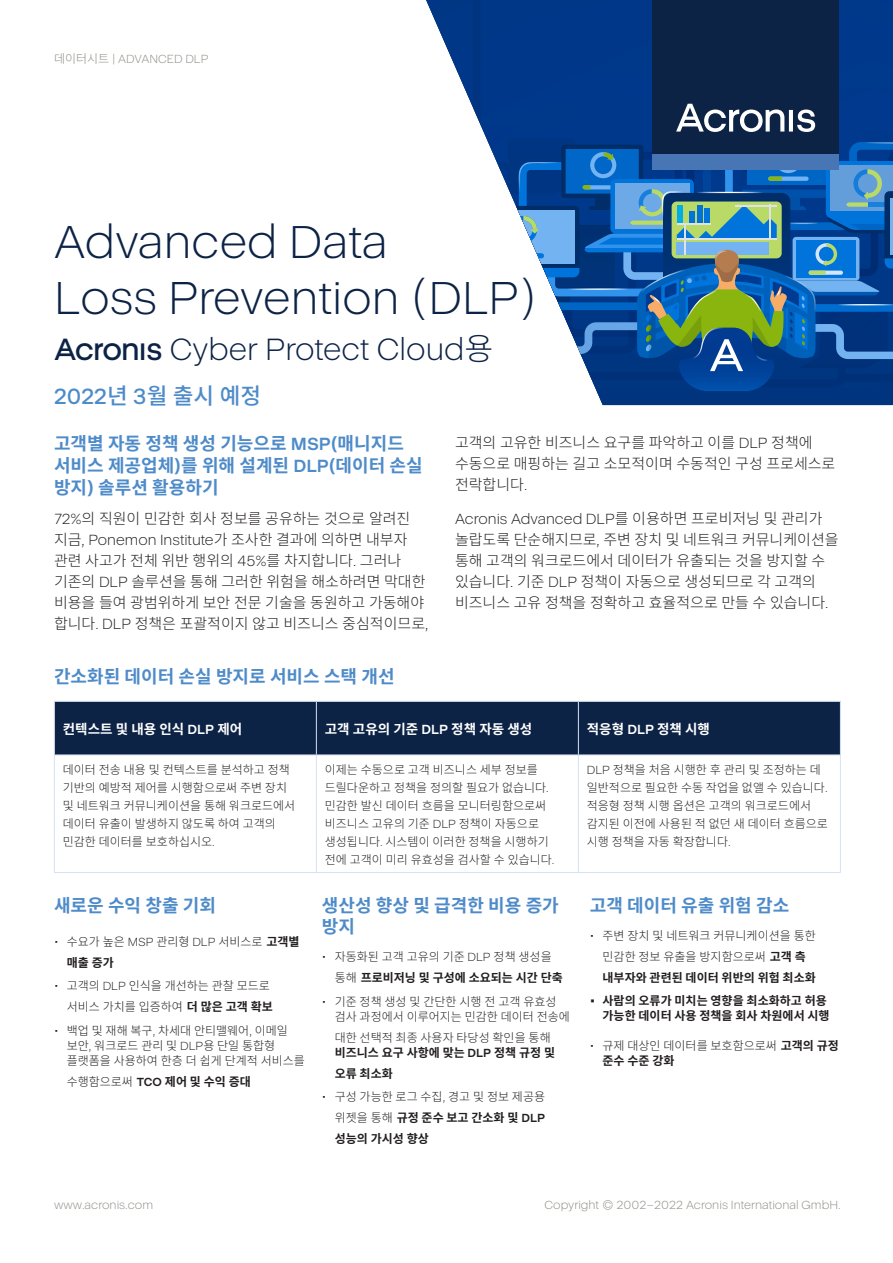
<style>
.page{position:relative;width:893px;height:1263px;background:#fff}
.page>*{position:absolute;margin:0;border:0;box-sizing:border-box;transform-origin:0 0}
.t1{font:300 47.1px/56.6px "Acronis Cyber";color:#0c2346}
.t2{font:300 31.35px "Acronis Cyber";color:#0c2346}
.t3{font:500 22.5px "Noto Sans KR";color:#4e8bc9}
.t4{font:700 18px/21.6px "Noto Sans KR";color:#4e8bc9}
.t5{font:300 15px/21px "Noto Sans KR";color:#231f20}
.t6{font:300 15px "Acronis Cyber";color:#231f20}
.t7{font:700 13.5px "Noto Sans KR";color:#fff}
.t8{font:300 12px/18px "Noto Sans KR";color:#231f20}
.t9{font:300 12px "Acronis Cyber";color:#8f8e88}
.t10{font:700 12px/15px "Noto Sans KR";color:#231f20;text-align:right}
.s1{font-family:"Noto Sans KR"}
.s2{font-family:"Acronis Cyber"}
.s3{font-weight:700}
.s4{font-weight:300}
.s5{font-family:"Acronis Cyber";font-weight:700}
</style>
<div class="page">
<div style="left:596px;top:391px;width:297px;height:14px;background:#00347e"></div>
<div style="left:55px;top:702px;width:785px;height:53px;background:#0c2346"></div>
<hr style="left:54px;top:701px;width:262px;height:1px;background:#d7e0f2">
<hr style="left:54px;top:702px;width:1px;height:53px;background:#d7e0f2">
<hr style="left:316px;top:701px;width:262px;height:1px;background:#d7e0f2">
<hr style="left:578px;top:701px;width:263px;height:1px;background:#d7e0f2">
<hr style="left:316px;top:702px;width:1px;height:53px;background:#d7e0f2">
<hr style="left:578px;top:702px;width:1px;height:53px;background:#d7e0f2">
<hr style="left:840px;top:702px;width:1px;height:53px;background:#d7e0f2">
<hr style="left:54px;top:755px;width:262px;height:1px;background:#d7e0f2">
<hr style="left:54px;top:755px;width:1px;height:117px;background:#d7e0f2">
<hr style="left:316px;top:755px;width:262px;height:1px;background:#d7e0f2">
<hr style="left:578px;top:755px;width:263px;height:1px;background:#d7e0f2">
<hr style="left:316px;top:755px;width:1px;height:117px;background:#d7e0f2">
<hr style="left:578px;top:755px;width:1px;height:117px;background:#d7e0f2">
<hr style="left:840px;top:755px;width:1px;height:117px;background:#d7e0f2">
<hr style="left:54px;top:872px;width:262px;height:1px;background:#d7e0f2">
<hr style="left:316px;top:872px;width:262px;height:1px;background:#d7e0f2">
<hr style="left:578px;top:872px;width:263px;height:1px;background:#d7e0f2">
<svg style="left:426px;top:0;width:467px;height:391px"></svg>
<p class="t9" style="left:54px;top:52px;width:156px"><span class="s1">데이터시트</span> | ADVANCED DLP</p>
<h1 class="t1" style="left:54px;top:213px;width:484px">Advanced Data<br>Loss Prevention (DLP)</h1>
<h2 class="t2" style="left:54px;top:330px;width:441px">ጷ Cyber Protect Cloud<span class="s1">용</span></h2>
<h3 class="t3" style="left:54px;top:383px;width:209px"><span class="s2">2022</span>년 <span class="s2">3</span>월 출시 예정</h3>
<h3 class="t4" style="left:54px;top:433px;width:370px">고객별 자동 정책 생성 기능으로 <span class="s2">MSP(</span>매니지드 서비스 제공업체<span class="s2">)</span>를 위해 설계된 <span class="s2">DLP(</span>데이터 손실 방지<span class="s2">)</span> 솔루션 활용하기</h3>
<p class="t5" style="left:54px;top:509px;width:358px"><span class="s2">72%</span>의 직원이 민감한 회사 정보를 공유하는 것으로 알려진</p>
<p class="t6" style="left:54px;top:531px;width:355px"><span class="s1">지금</span>, Ponemon Institute<span class="s1">가 조사한 결과에 의하면 내부자</span></p>
<p class="t5" style="left:54px;top:551px;width:376px">관련 사고가 전체 위반 행위의 <span class="s2">45%</span>를 차지합니다<span class="s2">.</span> 그러나 기존의 <span class="s2">DLP</span> 솔루션을 통해 그러한 위험을 해소하려면 막대한 비용을 들여 광범위하게 보안 전문 기술을 동원하고 가동해야 합니다<span class="s2">. DLP</span> 정책은 포괄적이지 않고 비즈니스 중심적이므로<span class="s2">,</span></p>
<h3 class="t4" style="left:54px;top:666px;width:342px">간소화된 데이터 손실 방지로 서비스 스택 개선</h3>
<p class="t5" style="left:455px;top:433px;width:382px">고객의 고유한 비즈니스 요구를 파악하고 이를 <span class="s2">DLP</span> 정책에 수동으로 매핑하는 길고 소모적이며 수동적인 구성 프로세스로 전락합니다<span class="s2">.</span></p>
<p class="t6" style="left:455px;top:510px;width:369px">Acronis Advanced DLP<span class="s1">를 이용하면 프로비저닝 및 관리가</span></p>
<p class="t5" style="left:455px;top:529px;width:385px">놀랍도록 단순해지므로<span class="s2">,</span> 주변 장치 및 네트워크 커뮤니케이션을 통해 고객의 워크로드에서 데이터가 유출되는 것을 방지할 수 있습니다<span class="s2">.</span> 기준 <span class="s2">DLP</span> 정책이 자동으로 생성되므로 각 고객의 비즈니스 고유 정책을 정확하고 효율적으로 만들 수 있습니다<span class="s2">.</span></p>
<p class="t7" style="left:63px;top:721px;width:181px">컨텍스트 및 내용 인식 <span class="s2">DLP</span> 제어</p>
<p class="t7" style="left:325px;top:721px;width:209px">고객 고유의 기준 <span class="s2">DLP</span> 정책 자동 생성</p>
<p class="t7" style="left:587px;top:721px;width:125px">적응형 <span class="s2">DLP</span> 정책 시행</p>
<p class="t8" style="left:63px;top:761px;width:234px">데이터 전송 내용 및 컨텍스트를 분석하고 정책 기반의 예방적 제어를 시행함으로써 주변 장치 및 네트워크 커뮤니케이션을 통해 워크로드에서 데이터 유출이 발생하지 않도록 하여 고객의 민감한 데이터를 보호하십시오<span class="s2">.</span></p>
<p class="t8" style="left:325px;top:761px;width:231px">이제는 수동으로 고객 비즈니스 세부 정보를 드릴다운하고 정책을 정의할 필요가 없습니다<span class="s2">. </span>민감한 발신 데이터 흐름을 모니터링함으로써 비즈니스 고유의 기준 <span class="s2">DLP</span> 정책이 자동으로 생성됩니다<span class="s2">.</span> 시스템이 이러한 정책을 시행하기 전에 고객이 미리 유효성을 검사할 수 있습니다<span class="s2">.</span></p>
<p class="t8" style="left:587px;top:761px;width:242px"><span class="s2">DLP</span> 정책을 처음 시행한 후 관리 및 조정하는 데 일반적으로 필요한 수동 작업을 없앨 수 있습니다<span class="s2">. </span>적응형 정책 시행 옵션은 고객의 워크로드에서 감지된 이전에 사용된 적 없던 새 데이터 흐름으로 시행 정책을 자동 확장합니다<span class="s2">.</span></p>
<h3 class="t4" style="left:54px;top:895px;width:163px">새로운 수익 창출 기회</h3>
<p class="t8" style="left:67px;top:931px;width:234px;line-height:21px;text-indent:-13px"><span class="s2">•</span> 수요가 높은 <span class="s2">MSP</span> 관리형 <span class="s2">DLP</span> 서비스로 <span class="s3">고객별 매출 증가</span></p>
<p class="t8" style="left:54px;top:975px;width:220px;line-height:21px;text-align:right"><span class="s2">•</span> 고객의 <span class="s2">DLP</span> 인식을 개선하는 관찰 모드로 서비스 가치를 입증하여 <span class="s3">더 많은 고객 확보</span></p>
<p class="t8" style="left:67px;top:1023px;width:240px;line-height:15px;text-indent:-13px"><span class="s2">•</span> 백업 및 재해 복구<span class="s2">,</span> 차세대 안티맬웨어<span class="s2">,</span> 이메일 보안<span class="s2">,</span> 워크로드 관리 및 <span class="s2">DLP</span>용 단일 통합형 플랫폼을 사용하여 한층 더 쉽게 단계적 서비스를</p>
<p class="t10" style="left:67px;top:1074px;width:186px"><span class="s4">수행함으로써</span> <span class="s2">TCO</span> 제어 및 수익 증대</p>
<h3 class="t4" style="left:322px;top:895px;width:238px">생산성 향상 및 급격한 비용 증가 방지</h3>
<p class="t8" style="left:335px;top:946px;width:230px;line-height:21px;text-indent:-13px"><span class="s2">•</span> 자동화된 고객 고유의 기준 <span class="s2">DLP</span> 정책 생성을 통해 <span class="s3">프로비저닝 및 구성에 소요되는 시간 단축</span></p>
<p class="t8" style="left:335px;top:994px;width:237px;line-height:15px;text-indent:-13px"><span class="s2">•</span> 기준 정책 생성 및 간단한 시행 전 고객 유효성 검사 과정에서 이루어지는 민감한 데이터 전송에</p>
<p class="t8" style="left:335px;top:1030px;width:222px;line-height:15px">대한 선택적 최종 사용자 타당성 확인을 통해 <span class="s3">비즈니스 요구 사항에 맞는</span> <span class="s5">DLP</span> <span class="s3">정책 규정 및</span></p>
<p class="t10" style="left:335px;top:1066px;width:60px">오류 최소화</p>
<p class="t8" style="left:335px;top:1086px;width:212px;line-height:21px;text-align:justify;text-indent:-13px"><span class="s2">•</span> 구성 가능한 로그 수집<span class="s2">,</span> 경고 및 정보 제공용 위젯을 통해 <span class="s3">규정 준수 보고 간소화 및</span> <span class="s5">DLP </span><span class="s3">성능의 가시성 향상</span></p>
<h3 class="t4" style="left:590px;top:895px;width:201px">고객 데이터 유출 위험 감소</h3>
<p class="t8" style="left:603px;top:925px;width:215px;line-height:21px;text-indent:-13px"><span class="s2">•</span> 주변 장치 및 네트워크 커뮤니케이션을 통한 민감한 정보 유출을 방지함으로써 <span class="s3">고객 측 내부자와 관련된 데이터 위반의 위험 최소화</span></p>
<p class="t10" style="left:590px;top:993px;width:241px"><span class="s2">•</span> 사람의 오류가 미치는 영향을 최소화하고 허용 가능한 데이터 사용 정책을 회사 차원에서 시행</p>
<p class="t8" style="left:603px;top:1038px;width:238px;line-height:15px;text-indent:-13px"><span class="s2">•</span> 규제 대상인 데이터를 보호함으로써 <span class="s3">고객의 규정 준수 수준 강화</span></p>
<p class="t9" style="left:54px;top:1197px;width:101px">www.acronis.com</p>
<p class="t9" style="left:545px;top:1197px;width:298px">Copyright © 2002–2022 Acronis International GmbH.</p>
</div>
